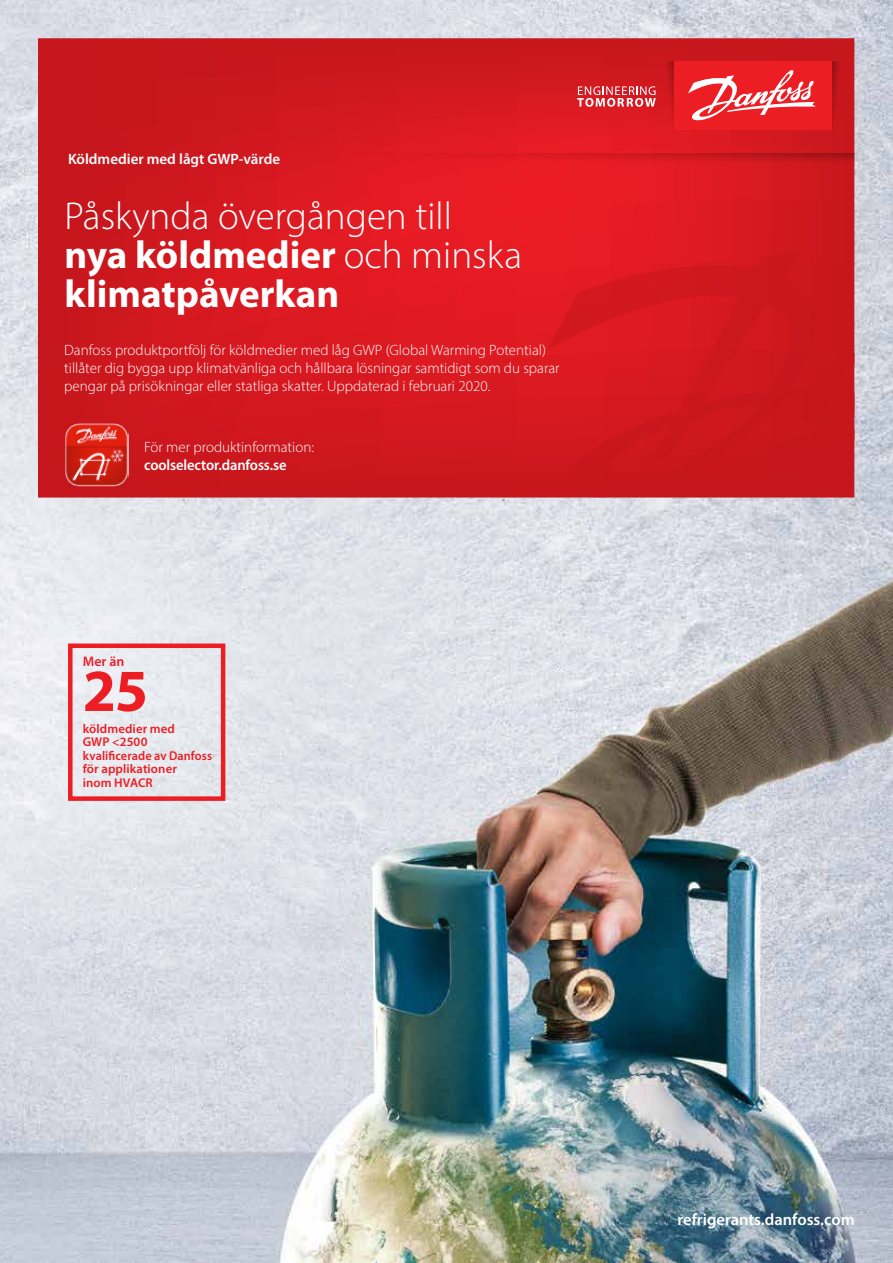
<style>
.page{position:relative;width:893px;height:1263px;background:#fff}
.page>*{position:absolute;margin:0;border:0;box-sizing:border-box;transform-origin:0 0}
.t1{font:700 60px "Myriad Pro";color:#ed1d24}
.t2{font:300 39px/39px "Myriad Pro";color:#fff}
.t3{font:600 16.5px "Myriad Pro";color:#fff}
.t4{font:300 15px/18px "Myriad Pro";color:#fff}
.t5{font:600 15px "Myriad Pro";letter-spacing:-.005em;color:#fff}
.t6{font:600 13.8px "Myriad Pro";color:#ed1d24}
.t7{font:600 12.75px/13.5px "Myriad Pro";letter-spacing:.01em;color:#ed1d24}
.s1{font-weight:700}
</style>
<div class="page">
<img style="left:0;top:0;width:893px;height:1263px">
<svg style="left:38px;top:38px;width:816px;height:459px;background:#d3181f"></svg>
<svg style="left:832px;top:61px;width:12px;height:69px"></svg>
<svg style="left:358px;top:153px;width:497px;height:13px;background:#d61920"></svg>
<div style="left:674px;top:61px;width:158px;height:69px;background:#ed1d24"></div>
<svg style="left:577px;top:61px;width:97px;height:69px;background:#d82c32"></svg>
<svg style="left:688px;top:70px;width:128px;height:51px"></svg>
<svg style="left:547px;top:230px;width:308px;height:267px;background:#d0171e"></svg>
<div style="left:68px;top:643px;width:157px;height:158px;border:4px solid #ed1d24"></div>
<img style="left:65px;top:423px;width:64px;height:64px">
<p class="t5" style="left:68px;top:150px;width:214px">Köldmedier med lågt GWP-värde</p>
<h2 class="t2" style="left:65px;top:196px;width:459px">Påskynda övergången till <span class="s1">nya köldmedier</span> och minska <span class="s1">klimatpåverkan</span></h2>
<p class="t4" style="left:64px;top:341px;width:497px">Danfoss produktportfölj för köldmedier med låg GWP (Global Warming Potential) tillåter dig bygga upp klimatvänliga och hållbara lösningar samtidigt som du sparar pengar på prisökningar eller statliga skatter. Uppdaterad i februari 2020.</p>
<p class="t4" style="left:144px;top:437px;width:171px">För mer produktinformation:</p>
<p class="t5" style="left:144px;top:455px;width:144px">coolselector.danfoss.se</p>
<p class="t6" style="left:83px;top:652px;width:43px">Mer än</p>
<h1 class="t1" style="left:83px;top:652px;width:67px">25</h1>
<p class="t7" style="left:83px;top:722px;width:131px">köldmedier med<br>GWP &lt;2500 kvalificerade av Danfoss för applikationer<br>inom HVACR</p>
<p class="t3" style="left:677px;top:1209px;width:179px">refrigerants.danfoss.com</p>
</div>
